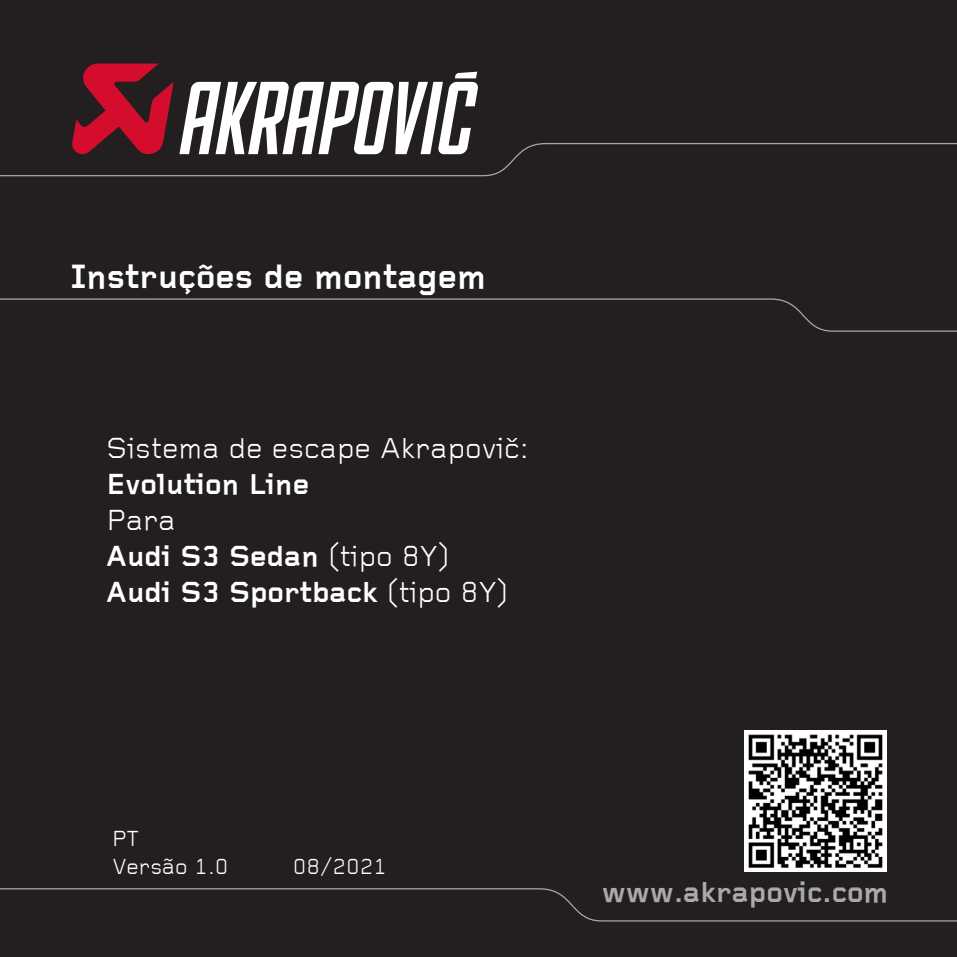
<style>
.page{position:relative;width:957px;height:957px;background:#231f20}
.page>*{position:absolute;margin:0;border:0;box-sizing:border-box;transform-origin:0 0}
.t1{font:700 35px "Foundry Gridnik";color:#fff}
.t2{font:700 30px "Foundry Gridnik";color:#fff}
.t3{font:30px "Foundry Gridnik";color:#fff}
.t4{font:700 30px "Foundry Gridnik";color:#a8a9ad}
.Foundry_10pt_Regular{font:22.5px "Foundry Gridnik";color:#fff}
.s1{font-weight:400}
</style>
<div class="page">
<svg style="left:0;top:888px;width:957px;height:34px"></svg>
<svg style="left:0;top:298px;width:957px;height:34px"></svg>
<svg style="left:0;top:64px;width:957px;height:113px"></svg>
<img style="left:744px;top:730px;width:142px;height:142px">
<p class="t1" style="left:71px;top:257px;width:417px">Instruções de montagem</p>
<p class="t3" style="left:106px;top:432px;width:424px">Sistema de escape Akrapovič:</p>
<p class="t2" style="left:106px;top:467px;width:204px">Evolution Line</p>
<p class="t3" style="left:106px;top:504px;width:71px">Para</p>
<p class="t2" style="left:106px;top:539px;width:345px">Audi S3 Sedan <span class="s1">(tipo 8Y)</span></p>
<p class="t2" style="left:106px;top:575px;width:404px">Audi S3 Sportback <span class="s1">(tipo 8Y)</span></p>
<p class="Foundry_10pt_Regular" style="left:112px;top:826px;width:29px">PT</p>
<p class="Foundry_10pt_Regular" style="left:113px;top:855px;width:117px">Versão 1.0</p>
<p class="Foundry_10pt_Regular" style="left:293px;top:855px;width:96px">08/2021</p>
<p class="t4" style="left:601px;top:875px;width:288px">www.akrapovic.com</p>
</div>
